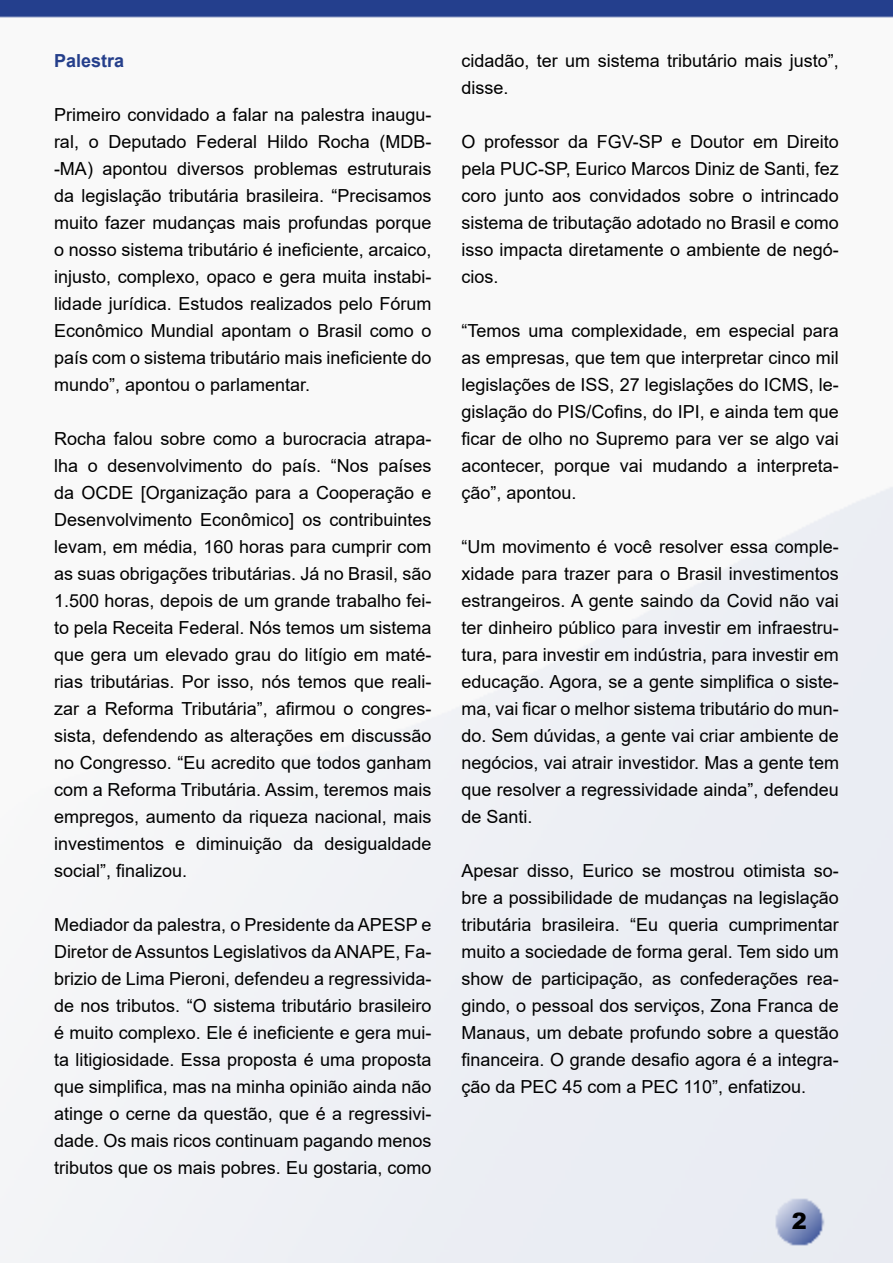
<style>
.page{position:relative;width:893px;height:1263px;background:#fff}
.page>*{position:absolute;margin:0;border:0;box-sizing:border-box;transform-origin:0 0}
.t1{font:900 22.5px "Arial";color:#000}
.t2{font:18px/27px "Arial";color:#000;text-align:justify}
.t3{font:700 18px "Arial";color:#253f8b}
</style>
<div class="page">
<img style="left:0;top:0;width:893px;height:1263px">
<p class="t3" style="left:54px;top:48px;width:72px">Palestra</p>
<p class="t2" style="left:54px;top:101px;width:379px">Primeiro convidado a falar na palestra inaugu&shy;ral, o Deputado Federal Hildo Rocha (MDB--MA) apontou diversos problemas estruturais da legislação tributária brasileira. “Precisamos muito fazer mudanças mais profundas porque o nosso sistema tributário é ineficiente, arcaico, injusto, complexo, opaco e gera muita instabi&shy;lidade jurídica. Estudos realizados pelo Fórum Econômico Mundial apontam o Brasil como o país com o sistema tributário mais ineficiente do mundo”, apontou o parlamentar.</p>
<p class="t2" style="left:54px;top:425px;width:379px">Rocha falou sobre como a burocracia atrapa&shy;lha o desenvolvimento do país. “Nos países da OCDE [Organização para a Cooperação e Desenvolvimento Econômico] os contribuintes levam, em média, 160 horas para cumprir com as suas obrigações tributárias. Já no Brasil, são 1.500 horas, depois de um grande trabalho fei&shy;to pela Receita Federal. Nós temos um sistema que gera um elevado grau do litígio em maté&shy;rias tributárias. Por isso, nós temos que reali&shy;zar a Reforma Tributária”, afirmou o congres&shy;sista, defendendo as alterações em discussão no Congresso. “Eu acredito que todos ganham com a Reforma Tributária. Assim, teremos mais empregos, aumento da riqueza nacional, mais investimentos e diminuição da desigualdade social”, finalizou.</p>
<p class="t2" style="left:54px;top:911px;width:379px">Mediador da palestra, o Presidente da APESP e Diretor de Assuntos Legislativos da ANAPE, Fa&shy;brizio de Lima Pieroni, defendeu a regressivida&shy;de nos tributos. “O sistema tributário brasileiro é muito complexo. Ele é ineficiente e gera mui&shy;ta litigiosidade. Essa proposta é uma proposta que simplifica, mas na minha opinião ainda não atinge o cerne da questão, que é a regressivi&shy;dade. Os mais ricos continuam pagando menos tributos que os mais pobres. Eu gostaria, como</p>
<p class="t2" style="left:461px;top:47px;width:379px">cidadão, ter um sistema tributário mais justo”, disse.</p>
<p class="t2" style="left:461px;top:128px;width:379px">O professor da FGV-SP e Doutor em Direito pela PUC-SP, Eurico Marcos Diniz de Santi, fez coro junto aos convidados sobre o intrincado sistema de tributação adotado no Brasil e como isso impacta diretamente o ambiente de negó&shy;cios.</p>
<p class="t2" style="left:461px;top:317px;width:379px">“Temos uma complexidade, em especial para as empresas, que tem que interpretar cinco mil legislações de ISS, 27 legislações do ICMS, le&shy;gislação do PIS/Cofins, do IPI, e ainda tem que ficar de olho no Supremo para ver se algo vai acontecer, porque vai mudando a interpreta&shy;ção”, apontou.</p>
<p class="t2" style="left:461px;top:533px;width:379px">“Um movimento é você resolver essa comple&shy;xidade para trazer para o Brasil investimentos estrangeiros. A gente saindo da Covid não vai ter dinheiro público para investir em infraestru&shy;tura, para investir em indústria, para investir em educação. Agora, se a gente simplifica o siste&shy;ma, vai ficar o melhor sistema tributário do mun&shy;do. Sem dúvidas, a gente vai criar ambiente de negócios, vai atrair investidor. Mas a gente tem que resolver a regressividade ainda”, defendeu de Santi.</p>
<p class="t2" style="left:461px;top:857px;width:379px">Apesar disso, Eurico se mostrou otimista so&shy;bre a possibilidade de mudanças na legislação tributária brasileira. “Eu queria cumprimentar muito a sociedade de forma geral. Tem sido um show de participação, as confederações rea&shy;gindo, o pessoal dos serviços, Zona Franca de Manaus, um debate profundo sobre a questão financeira. O grande desafio agora é a integra&shy;ção da PEC 45 com a PEC 110”, enfatizou.</p>
<p class="t1" style="left:792px;top:1205px;width:17px">2</p>
</div>
